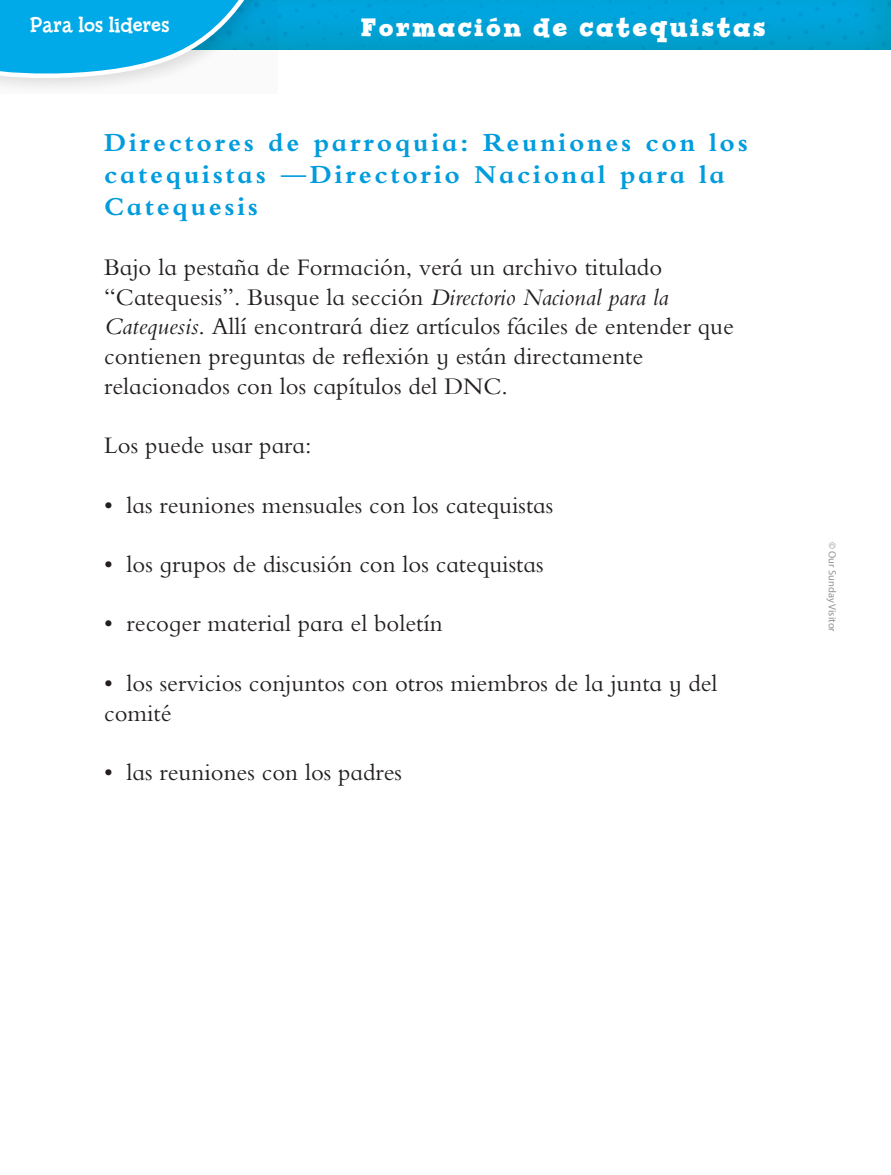
<style>
.page{position:relative;width:891px;height:1175px;background:#fff}
.page>*{position:absolute;margin:0;border:0;box-sizing:border-box;transform-origin:0 0}
.t1{font:700 27px/32.4px "Bembo Infant MT Std";letter-spacing:.1em;color:#009cdd}
.t2{font:700 27px "Billy Serif";letter-spacing:.1em;color:#fff}
.t3{font:24.75px/29.7px "Bembo Infant MT Std";color:#231f20}
.t4{font:22.5px "Billy Serif";color:#fff}
.t5{font:10.5px "Myriad Pro";color:#939598}
.s1{font-family:"Myriad Pro";font-weight:400}
.s2{font-style:italic}
</style>
<div class="page">
<div style="left:0;top:0;width:891px;height:50px;background:linear-gradient(to bottom,#00a5e2,#009dc9)"></div>
<svg style="left:0;top:0;width:278px;height:88px;fill:#f6f6f6"></svg>
<svg style="left:0;top:0;width:264px;height:84px"></svg>
<p class="t4" style="left:31px;top:12px;width:140px">Para los líderes</p>
<p class="t2" style="left:361px;top:12px;width:405px">Formación de catequistas</p>
<p class="t1" style="left:104px;top:126px;width:645px">Directores de parroquia: Reuniones con los catequistas <span class="s1">—</span>Directorio Nacional para la<br>Catequesis</p>
<p class="t3" style="left:104px;top:252px;width:631px">Bajo la pestaña de Formación, verá un archivo titulado “Catequesis”. Busque la sección <span class="s2">Directorio Nacional para la Catequesis</span>. Allí encontrará diez artículos fáciles de entender que contienen preguntas de reflexión y están directamente relacionados con los capítulos del DNC.</p>
<p class="t3" style="left:104px;top:430px;width:209px">Los puede usar para:</p>
<p class="t3" style="left:104px;top:489px;width:451px">• las reuniones mensuales con los catequistas</p>
<p class="t3" style="left:104px;top:549px;width:441px">• los grupos de discusión con los catequistas</p>
<p class="t3" style="left:104px;top:608px;width:340px">• recoger material para el boletín</p>
<p class="t3" style="left:104px;top:668px;width:615px">• los servicios conjuntos con otros miembros de la junta y del comité</p>
<p class="t3" style="left:104px;top:757px;width:299px">• las reuniones con los padres</p>
<p class="t5" style="left:839px;top:542px;width:91px;rotate:90deg">© Our Sunday Visitor</p>
</div>
